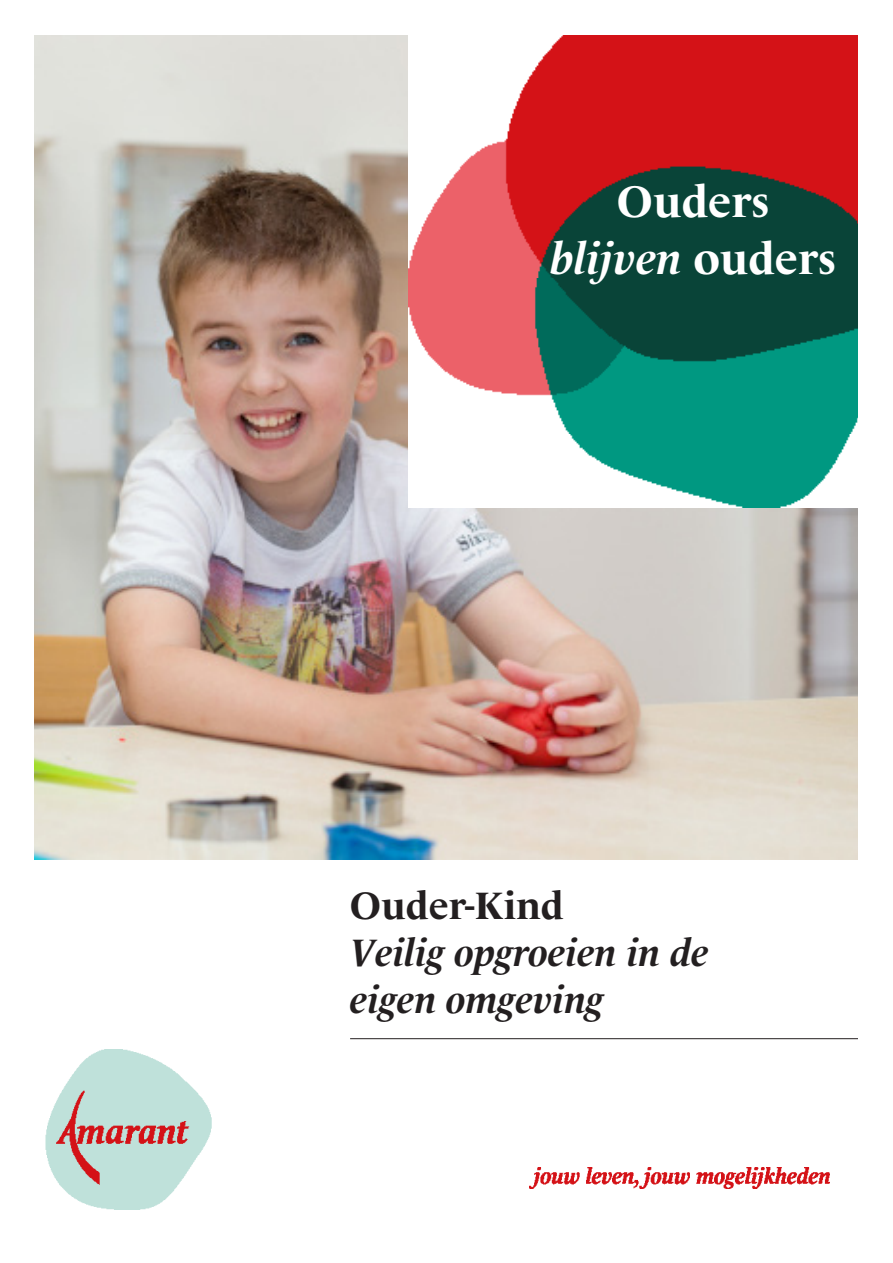
<style>
.page{position:relative;width:893px;height:1263px;background:#fff}
.page>*{position:absolute;margin:0;border:0;box-sizing:border-box;transform-origin:0 0}
.t1{font:700 45px/57px "Le Monde Livre Std";color:#fff;text-align:center}
.t2{font:italic 700 39px "Le Monde Livre Std";color:#231f20}
.t3{font:700 39px "Le Monde Livre Std";color:#231f20}
.s1{font-style:italic}
</style>
<div class="page">
<img style="left:34px;top:35px;width:824px;height:824px">
<img style="left:45px;top:1050px;width:167px;height:159px">
<img style="left:530px;top:1167px;width:299px;height:22px">
<hr style="left:350px;top:1038px;width:510px;height:1px;background:#231f20">
<img style="left:409px;top:35px;width:449px;height:473px">
<p class="t1" style="left:551px;top:173px;width:287px">Ouders <span class="s1">blijven</span> ouders</p>
<p class="t3" style="left:350px;top:883px;width:215px">Ouder-Kind</p>
<p class="t2" style="left:350px;top:930px;width:360px">Veilig opgroeien in de</p>
<p class="t2" style="left:350px;top:976px;width:255px">eigen omgeving</p>
</div>
